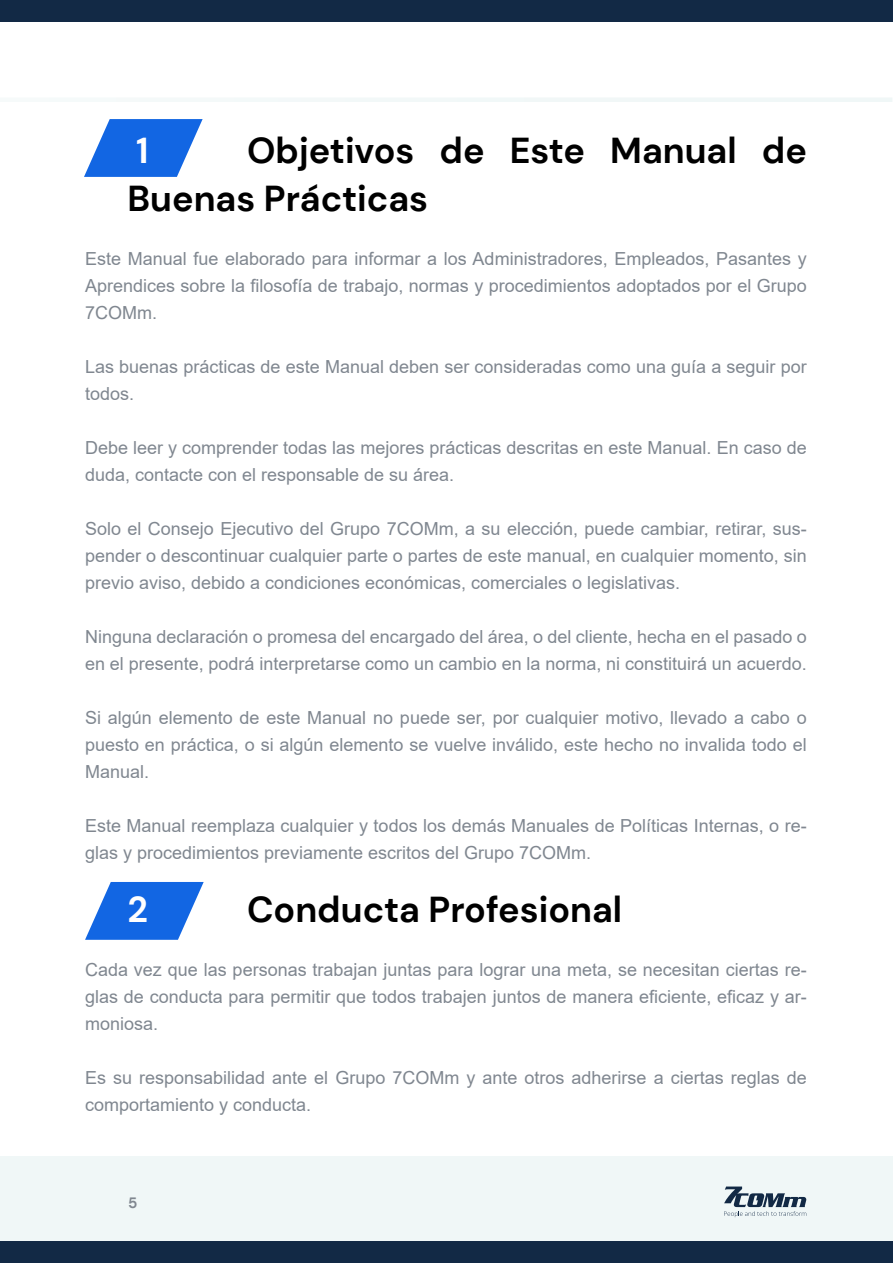
<style>
.page{position:relative;width:893px;height:1263px;background:#fff}
.page>*{position:absolute;margin:0;border:0;box-sizing:border-box;transform-origin:0 0}
.t1{font:700 36px/48px "DM Sans";color:#000}
.t2{font:700 36px "DM Sans";color:#fff}
.t3{font:18px/27px "Arial";color:#808790}
.t4{font:700 15px "DM Sans";color:#808790}
</style>
<div class="page">
<svg style="left:85px;top:882px;width:119px;height:58px"></svg>
<svg style="left:84px;top:119px;width:119px;height:58px"></svg>
<div style="left:0;top:1157px;width:893px;height:106px;background:#f0f7f7"></div>
<svg style="left:724px;top:1186px;width:82px;height:31px"></svg>
<div style="left:0;top:1242px;width:893px;height:21px;background:#122945"></div>
<div style="left:0;top:97px;width:892px;height:5px;background:#f2f8f8"></div>
<div style="left:0;top:0;width:893px;height:21px;background:#122945"></div>
<h1 class="t1" style="left:128px;top:127px;width:681px;text-indent:119px">Objetivos de Este Manual de<br>Buenas Prácticas</h1>
<h1 class="t2" style="left:136px;top:128px;width:14px">1</h1>
<p class="t3" style="left:85px;top:245px;width:723px;text-align:justify">Este Manual fue elaborado para informar a los Administradores, Empleados, Pasantes y Aprendices sobre la filosofía de trabajo, normas y procedimientos adoptados por el Grupo 7COMm.</p>
<p class="t3" style="left:85px;top:353px;width:723px">Las buenas prácticas de este Manual deben ser consideradas como una guía a seguir por todos.</p>
<p class="t3" style="left:85px;top:434px;width:723px">Debe leer y comprender todas las mejores prácticas descritas en este Manual. En caso de duda, contacte con el responsable de su área.</p>
<p class="t3" style="left:85px;top:515px;width:723px;text-align:justify">Solo el Consejo Ejecutivo del Grupo 7COMm, a su elección, puede cambiar, retirar, sus&shy;pender o descontinuar cualquier parte o partes de este manual, en cualquier momento, sin previo aviso, debido a condiciones económicas, comerciales o legislativas.</p>
<p class="t3" style="left:85px;top:623px;width:723px">Ninguna declaración o promesa del encargado del área, o del cliente, hecha en el pasado o en el presente, podrá interpretarse como un cambio en la norma, ni constituirá un acuerdo.</p>
<p class="t3" style="left:85px;top:704px;width:723px;text-align:justify">Si algún elemento de este Manual no puede ser, por cualquier motivo, llevado a cabo o puesto en práctica, o si algún elemento se vuelve inválido, este hecho no invalida todo el Manual.</p>
<p class="t3" style="left:85px;top:812px;width:723px">Este Manual reemplaza cualquier y todos los demás Manuales de Políticas Internas, o re&shy;glas y procedimientos previamente escritos del Grupo 7COMm.</p>
<h1 class="t2" style="left:128px;top:887px;width:22px">2</h1>
<h1 class="t1" style="left:247px;top:886px;width:377px">Conducta Profesional</h1>
<p class="t3" style="left:85px;top:956px;width:723px;text-align:justify">Cada vez que las personas trabajan juntas para lograr una meta, se necesitan ciertas re&shy;glas de conducta para permitir que todos trabajen juntos de manera eficiente, eficaz y ar&shy;moniosa.</p>
<p class="t3" style="left:85px;top:1064px;width:723px">Es su responsabilidad ante el Grupo 7COMm y ante otros adherirse a ciertas reglas de comportamiento y conducta.</p>
<p class="t4" style="left:128px;top:1194px;width:11px">5</p>
</div>
